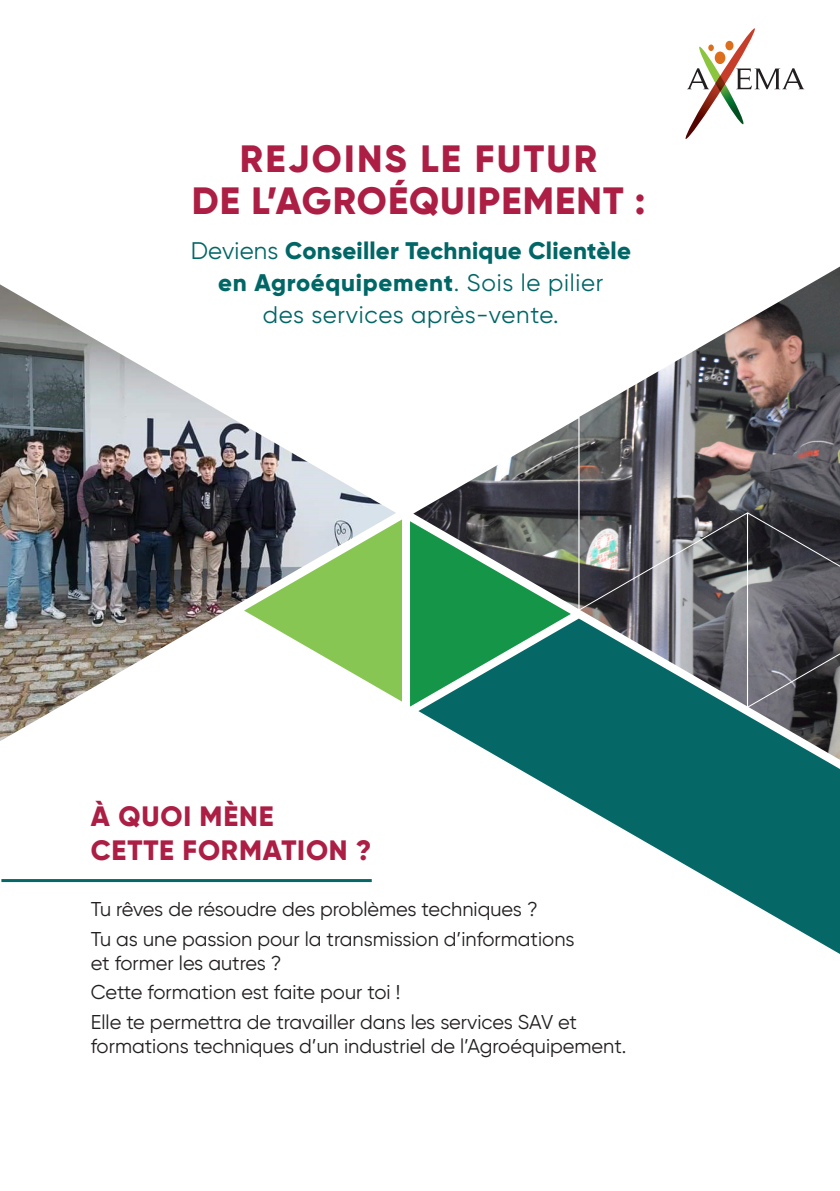
<style>
.page{position:relative;width:840px;height:1191px;background:#fff}
.page>*{position:absolute;margin:0;border:0;box-sizing:border-box;transform-origin:0 0}
.t1{font:800 38px "Gilroy";letter-spacing:.03em;color:#ac1e44}
.t2{font:800 38px "Gilroy";letter-spacing:.06em;color:#ac1e44}
.t3{font:800 28px "Gilroy";letter-spacing:.03em;color:#ac1e44}
.t4{font:800 24px/32px "Gilroy";letter-spacing:.01em;color:#066;text-align:center}
.t5{font:20px/24px "Gilroy";color:#231f20}
.s1{font-weight:400}
</style>
<div class="page">
<svg style="left:503px;top:760px;width:336px;height:194px"></svg>
<svg style="left:396px;top:519px;width:6px;height:182px"></svg>
<img style="left:0;top:284px;width:396px;height:457px">
<img style="left:413px;top:267px;width:426px;height:493px">
<svg style="left:685px;top:28px;width:118px;height:111px"></svg>
<hr style="left:1px;top:879px;width:370px;height:3px;background:#056766">
<p class="t2" style="left:240px;top:134px;width:358px">REJOINS LE FUTUR</p>
<p class="t1" style="left:191px;top:176px;width:455px">DE L’AGROÉQUIPEMENT :</p>
<p class="t4" style="left:190px;top:234px;width:441px"><span class="s1">Deviens</span> Conseiller Technique Clientèle en Agroéquipement<span class="s1">. Sois le pilier<br>des services après-vente.</span></p>
<p class="t3" style="left:91px;top:799px;width:184px">À QUOI MÈNE</p>
<p class="t3" style="left:91px;top:833px;width:282px">CETTE FORMATION ?</p>
<p class="t5" style="left:91px;top:897px;width:448px">Tu rêves de résoudre des problèmes techniques ?</p>
<p class="t5" style="left:91px;top:926px;width:485px">Tu as une passion pour la transmission d’informations et former les autres ?</p>
<p class="t5" style="left:91px;top:980px;width:311px">Cette formation est faite pour toi !</p>
<p class="t5" style="left:91px;top:1010px;width:537px">Elle te permettra de travailler dans les services SAV et formations techniques d’un industriel de l’Agroéquipement.</p>
</div>
